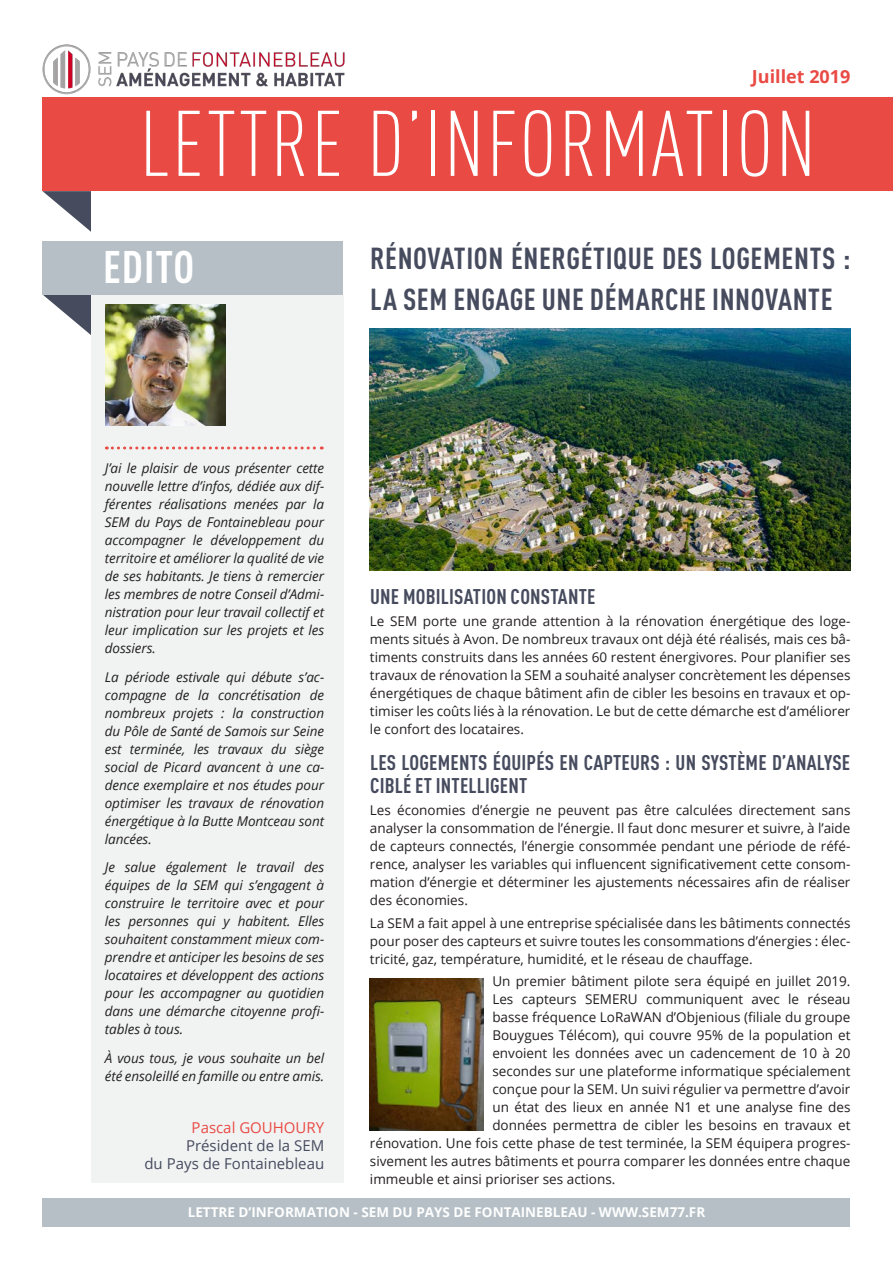
<style>
.page{position:relative;width:893px;height:1263px;background:#fff}
.page>*{position:absolute;margin:0;border:0;box-sizing:border-box;transform-origin:0 0}
.t1{font:300 condensed 91.5px "DIN Pro";letter-spacing:.03em;color:#fff}
.t2{font:700 condensed 45px "DIN Pro";letter-spacing:.02em;color:#fff}
.t3{font:700 condensed 30px/40.5px "DIN Pro";letter-spacing:.02em;color:#464b5e}
.t4{font:700 condensed 21px/22.5px "DIN Pro";letter-spacing:.01em;color:#464b5e}
.t5{font:700 18px "Open Sans";color:#e94a44}
.t6{font:15px "Open Sans";color:#464b5e}
.t7{font:15px "Open Sans";color:#e94a44}
.t8{font:13.5px/18px "Open Sans";color:#231f20;text-align:justify}
.t9{font:italic 13.5px/18px "Open Sans";letter-spacing:-.005em;color:#231f20;text-align:justify}
.t10{font:700 13.5px "Open Sans";color:#fff}
</style>
<div class="page">
<div style="left:43px;top:98px;width:850px;height:93px;background:#e94a44"></div>
<svg style="left:43px;top:191px;width:48px;height:41px"></svg>
<svg style="left:43px;top:294px;width:48px;height:41px"></svg>
<div style="left:43px;top:241px;width:300px;height:53px;background:#b5bfc5"></div>
<div style="left:43px;top:1198px;width:807px;height:28px;background:#b5bfc5"></div>
<div style="left:91px;top:296px;width:252px;height:887px;background:#f1f3f3"></div>
<svg style="left:106px;top:446px;width:216px;height:3px"></svg>
<img style="left:42px;top:44px;width:332px;height:60px">
<img style="left:106px;top:304px;width:119px;height:121px">
<img style="left:370px;top:328px;width:480px;height:242px">
<img style="left:370px;top:978px;width:114px;height:153px">
<p class="t5" style="left:752px;top:64px;width:100px">Juillet 2019</p>
<p class="t1" style="left:140px;top:79px;width:678px">LETTRE D’INFORMATION</p>
<p class="t2" style="left:103px;top:233px;width:93px">EDITO</p>
<p class="t3" style="left:370px;top:236px;width:482px">RÉNOVATION ÉNERGÉTIQUE DES LOGEMENTS :<br>LA SEM ENGAGE UNE DÉMARCHE INNOVANTE</p>
<p class="t9" style="left:105px;top:459px;width:221px">J’ai le plaisir de vous présenter cette nouvelle lettre d’infos, dédiée aux dif&shy;férentes réalisations menées par la SEM du Pays de Fontainebleau pour accompagner le développement du territoire et améliorer la qualité de vie de ses habitants. Je tiens à remercier les membres de notre Conseil d’Admi&shy;nistration pour leur travail collectif et leur implication sur les projets et les dossiers.</p>
<p class="t9" style="left:105px;top:667px;width:221px">La période estivale qui débute s’ac&shy;compagne de la concrétisation de nombreux projets : la construction du Pôle de Santé de Samois sur Seine est terminée, les travaux du siège social de Picard avancent à une ca&shy;dence exemplaire et nos études pour optimiser les travaux de rénovation énergétique à la Butte Montceau sont lancées.</p>
<p class="t9" style="left:105px;top:858px;width:221px">Je salue également le travail des équipes de la SEM qui s’engagent à construire le territoire avec et pour les personnes qui y habitent. Elles souhaitent constamment mieux com&shy;prendre et anticiper les besoins de ses locataires et développent des actions pour les accompagner au quotidien dans une démarche citoyenne profi&shy;tables à tous.</p>
<p class="t9" style="left:105px;top:1048px;width:221px">À vous tous, je vous souhaite un bel été ensoleillé en famille ou entre amis.</p>
<p class="t7" style="left:192px;top:1117px;width:134px">Pascal GOUHOURY</p>
<p class="t6" style="left:186px;top:1135px;width:140px">Président de la SEM</p>
<p class="t6" style="left:144px;top:1153px;width:181px">du Pays de Fontainebleau</p>
<p class="t10" style="left:188px;top:1202px;width:519px">LETTRE D’INFORMATION - SEM DU PAYS DE FONTAINEBLEAU - WWW.SEM77.FR</p>
<p class="t4" style="left:370px;top:583px;width:227px">UNE MOBILISATION CONSTANTE</p>
<p class="t8" style="left:370px;top:612px;width:482px">Le SEM porte une grande attention à la rénovation énergétique des loge&shy;ments situés à Avon. De nombreux travaux ont déjà été réalisés, mais ces bâ&shy;timents construits dans les années 60 restent énergivores. Pour planifier ses travaux de rénovation la SEM a souhaité analyser concrètement les dépenses énergétiques de chaque bâtiment afin de cibler les besoins en travaux et op&shy;timiser les coûts liés à la rénovation. Le but de cette démarche est d’améliorer le confort des locataires.</p>
<p class="t4" style="left:370px;top:750px;width:482px">LES LOGEMENTS ÉQUIPÉS EN CAPTEURS : UN SYSTÈME D’ANALYSE<br>CIBLÉ ET INTELLIGENT</p>
<p class="t8" style="left:370px;top:801px;width:482px">Les économies d’énergie ne peuvent pas être calculées directement sans analyser la consommation de l’énergie. Il faut donc mesurer et suivre, à l’aide de capteurs connectés, l’énergie consommée pendant une période de réfé&shy;rence, analyser les variables qui influencent significativement cette consom&shy;mation d’énergie et déterminer les ajustements nécessaires afin de réaliser des économies.</p>
<p class="t8" style="left:370px;top:913px;width:482px">La SEM a fait appel à une entreprise spécialisée dans les bâtiments connectés pour poser des capteurs et suivre toutes les consommations d’énergies : élec&shy;tricité, gaz, température, humidité, et le réseau de chauffage.</p>
<p class="t8" style="left:492px;top:972px;width:360px">Un premier bâtiment pilote sera équipé en juillet 2019.</p>
<p class="t8" style="left:492px;top:990px;width:360px">Les capteurs SEMERU communiquent avec le réseau</p>
<p class="t8" style="left:492px;top:1008px;width:360px">basse fréquence LoRaWAN d’Objenious (filiale du groupe</p>
<p class="t8" style="left:492px;top:1026px;width:360px">Bouygues Télécom), qui couvre 95% de la population et</p>
<p class="t8" style="left:492px;top:1044px;width:360px">envoient les données avec un cadencement de 10 à 20</p>
<p class="t8" style="left:492px;top:1062px;width:360px">secondes sur une plateforme informatique spécialement</p>
<p class="t8" style="left:492px;top:1080px;width:360px">conçue pour la SEM. Un suivi régulier va permettre d’avoir</p>
<p class="t8" style="left:492px;top:1098px;width:360px">un état des lieux en année N1 et une analyse fine des</p>
<p class="t8" style="left:492px;top:1116px;width:360px">données permettra de cibler les besoins en travaux et</p>
<p class="t8" style="left:370px;top:1134px;width:482px">rénovation. Une fois cette phase de test terminée, la SEM équipera progres-</p>
<p class="t8" style="left:370px;top:1152px;width:482px">sivement les autres bâtiments et pourra comparer les données entre chaque</p>
<p class="t8" style="left:370px;top:1170px;width:247px">immeuble et ainsi prioriser ses actions.</p>
</div>
